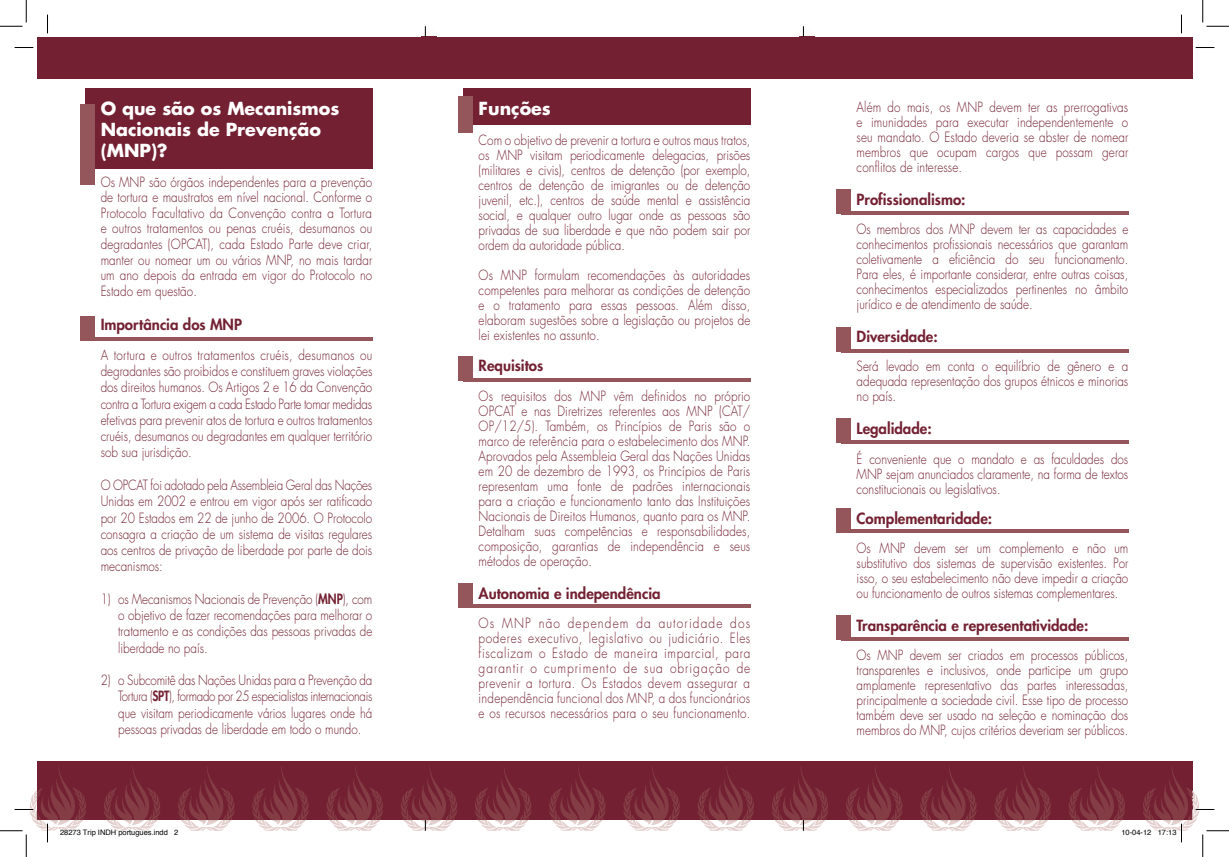
<style>
.page{position:relative;width:1229px;height:857px;background:#fff}
.page>*{position:absolute;margin:0;border:0;box-sizing:border-box;transform-origin:0 0}
.t1{font:700 17.5px/21px "Futura Std";color:#fff}
.t2{font:800 15px "Futura Std";color:#732132}
.t3{font:300 13.75px/15px "Futura Std";color:#732132;text-align:justify;scale:.85 1}
.t4{font:300 13.75px/16.2px "Futura Std";color:#732132;text-align:justify;scale:.84 1}
.t5{font:300 13.75px/16.2px "Futura Std";color:#732132;text-align:justify;scale:.86 1}
.t6{font:300 13.75px/15px "Futura Std";color:#732132;text-align:justify;scale:.87 1}
.t7{font:7.5px "Helvetica";color:#000}
.s1{font-weight:800}
</style>
<div class="page">
<div style="left:463px;top:88px;width:287px;height:37px;background:#732132"></div>
<div style="left:458px;top:96px;width:14px;height:37px;background:#95565b"></div>
<hr style="left:85px;top:338px;width:287px;height:3px;background:#95565b">
<div style="left:80px;top:316px;width:14px;height:25px;background:#95565b"></div>
<div style="left:85px;top:88px;width:287px;height:81px;background:#732132"></div>
<div style="left:80px;top:104px;width:14px;height:81px;background:#95565b"></div>
<div style="left:37px;top:761px;width:1155px;height:59px;background:#732132"></div>
<div style="left:37px;top:37px;width:1155px;height:42px;background:#732132"></div>
<hr style="left:841px;top:349px;width:287px;height:3px;background:#95565b">
<div style="left:836px;top:327px;width:14px;height:25px;background:#95565b"></div>
<hr style="left:841px;top:211px;width:287px;height:3px;background:#95565b">
<div style="left:836px;top:189px;width:14px;height:25px;background:#95565b"></div>
<hr style="left:463px;top:378px;width:287px;height:3px;background:#95565b">
<div style="left:458px;top:356px;width:14px;height:25px;background:#95565b"></div>
<svg style="left:549px;top:767px;width:57px;height:64px"></svg>
<svg style="left:623px;top:767px;width:57px;height:64px"></svg>
<svg style="left:698px;top:767px;width:56px;height:64px"></svg>
<svg style="left:252px;top:767px;width:57px;height:64px"></svg>
<svg style="left:327px;top:767px;width:56px;height:64px"></svg>
<svg style="left:846px;top:769px;width:57px;height:62px"></svg>
<svg style="left:920px;top:767px;width:57px;height:64px"></svg>
<svg style="left:475px;top:769px;width:56px;height:62px"></svg>
<svg style="left:994px;top:767px;width:57px;height:64px"></svg>
<hr style="left:841px;top:440px;width:287px;height:3px;background:#95565b">
<div style="left:836px;top:418px;width:14px;height:25px;background:#95565b"></div>
<hr style="left:841px;top:529px;width:287px;height:4px;background:#95565b">
<div style="left:836px;top:508px;width:14px;height:25px;background:#95565b"></div>
<hr style="left:841px;top:637px;width:287px;height:3px;background:#95565b">
<div style="left:836px;top:615px;width:14px;height:25px;background:#95565b"></div>
<hr style="left:463px;top:604px;width:287px;height:4px;background:#95565b">
<div style="left:458px;top:583px;width:14px;height:25px;background:#95565b"></div>
<img style="left:800px;top:26px;width:14px;height:11px">
<svg style="left:772px;top:770px;width:56px;height:61px"></svg>
<img style="left:422px;top:26px;width:14px;height:11px">
<svg style="left:401px;top:767px;width:56px;height:64px"></svg>
<svg style="left:15px;top:47px;width:18px;height:1px"></svg>
<svg style="left:1196px;top:47px;width:18px;height:1px"></svg>
<svg style="left:47px;top:15px;width:1px;height:18px"></svg>
<svg style="left:1181px;top:15px;width:1px;height:18px"></svg>
<svg style="left:0;top:0;width:27px;height:27px"></svg>
<svg style="left:1202px;top:0;width:27px;height:27px"></svg>
<svg style="left:0;top:767px;width:160px;height:90px"></svg>
<svg style="left:178px;top:768px;width:57px;height:63px"></svg>
<svg style="left:1069px;top:766px;width:160px;height:91px"></svg>
<p class="t1" style="left:101px;top:98px;width:240px">O que são os Mecanismos<br>Nacionais de Prevenção (MNP)?</p>
<p class="t3" style="left:101px;top:174px;width:321px;line-height:15.6px">Os MNP são órgãos independentes para a prevenção de tortura e maustratos em nível nacional. Conforme o Protocolo Facultativo da Convenção contra a Tortura e outros tratamentos ou penas cruéis, desumanos ou degradantes (OPCAT), cada Estado Parte deve criar, manter ou nomear um ou vários MNP, no mais tardar um ano depois da entrada em vigor do Protocolo no Estado em questão.</p>
<p class="t2" style="left:101px;top:314px;width:143px">Importância dos MNP</p>
<p class="t5" style="left:101px;top:347px;width:318px">A tortura e outros tratamentos cruéis, desumanos ou degradantes são proibidos e constituem graves violações dos direitos humanos. Os Artigos 2 e 16 da Convenção contra a Tortura exigem a cada Estado Parte tomar medidas efetivas para prevenir atos de tortura e outros tratamentos cruéis, desumanos ou degradantes em qualquer território sob sua jurisdição.</p>
<p class="t4" style="left:101px;top:477px;width:325px">O OPCAT foi adotado pela Assembleia Geral das Nações Unidas em 2002 e entrou em vigor após ser ratificado por 20 Estados em 22 de junho de 2006. O Protocolo consagra a criação de um sistema de visitas regulares aos centros de privação de liberdade por parte de dois mecanismos:</p>
<p class="t3" style="left:118px;top:591px;width:301px;line-height:16.2px;text-indent:-18px">1) os Mecanismos Nacionais de Prevenção (<span class="s1">MNP</span>), com o objetivo de fazer recomendações para melhorar o tratamento e as condições das pessoas privadas de liberdade no país.</p>
<p class="t4" style="left:118px;top:672px;width:304px;text-indent:-18px">2) o Subcomitê das Nações Unidas para a Prevenção da Tortura (<span class="s1">SPT</span>), formado por 25 especialistas internacionais que visitam periodicamente vários lugares onde há pessoas privadas de liberdade em todo o mundo.</p>
<p class="t1" style="left:479px;top:98px;width:74px">Funções</p>
<p class="t3" style="left:479px;top:133px;width:321px">Com o objetivo de prevenir a tortura e outros maus tratos, os MNP visitam periodicamente delegacias, prisões (militares e civis), centros de detenção (por exemplo, centros de detenção de imigrantes ou de detenção juvenil, etc.), centros de saúde mental e assistência social, e qualquer outro lugar onde as pessoas são privadas de sua liberdade e que não podem sair por ordem da autoridade pública.</p>
<p class="t3" style="left:479px;top:268px;width:321px">Os MNP formulam recomendações às autoridades competentes para melhorar as condições de detenção e o tratamento para essas pessoas. Além disso, elaboram sugestões sobre a legislação ou projetos de lei existentes no assunto.</p>
<p class="t2" style="left:479px;top:356px;width:66px">Requisitos</p>
<p class="t3" style="left:479px;top:388px;width:321px">Os requisitos dos MNP vêm definidos no próprio OPCAT e nas Diretrizes referentes aos MNP (CAT/ OP/12/5). Também, os Princípios de Paris são o marco de referência para o estabelecimento dos MNP.<br>Aprovados pela Assembleia Geral das Nações Unidas em 20 de dezembro de 1993, os Princípios de Paris representam uma fonte de padrões internacionais para a criação e funcionamento tanto das Instituições Nacionais de Direitos Humanos, quanto para os MNP.<br>Detalham suas competências e responsabilidades, composição, garantias de independência e seus métodos de operação.</p>
<p class="t2" style="left:479px;top:583px;width:183px">Autonomia e independência</p>
<p class="t6" style="left:479px;top:616px;width:314px">Os MNP não dependem da autoridade dos poderes executivo, legislativo ou judiciário. Eles fiscalizam o Estado de maneira imparcial, para garantir o cumprimento de sua obrigação de prevenir a tortura. Os Estados devem assegurar a independência funcional dos MNP, a dos funcionários e os recursos necessários para o seu funcionamento.</p>
<p class="t3" style="left:857px;top:100px;width:321px">Além do mais, os MNP devem ter as prerrogativas e imunidades para executar independentemente o seu mandato. O Estado deveria se abster de nomear membros que ocupam cargos que possam gerar conflitos de interesse.</p>
<p class="t2" style="left:857px;top:190px;width:110px">Profissionalismo:</p>
<p class="t3" style="left:857px;top:222px;width:321px">Os membros dos MNP devem ter as capacidades e conhecimentos profissionais necessários que garantam coletivamente a eficiência do seu funcionamento.<br>Para eles, é importante considerar, entre outras coisas, conhecimentos especializados pertinentes no âmbito jurídico e de atendimento de saúde.</p>
<p class="t2" style="left:857px;top:327px;width:83px">Diversidade:</p>
<p class="t3" style="left:857px;top:359px;width:321px">Será levado em conta o equilíbrio de gênero e a adequada representação dos grupos étnicos e minorias no país.</p>
<p class="t2" style="left:857px;top:419px;width:77px">Legalidade:</p>
<p class="t3" style="left:857px;top:451px;width:321px">É conveniente que o mandato e as faculdades dos MNP sejam anunciados claramente, na forma de textos constitucionais ou legislativos.</p>
<p class="t2" style="left:857px;top:508px;width:137px">Complementaridade:</p>
<p class="t3" style="left:857px;top:541px;width:321px">Os MNP devem ser um complemento e não um substitutivo dos sistemas de supervisão existentes. Por isso, o seu estabelecimento não deve impedir a criação ou funcionamento de outros sistemas complementares.</p>
<p class="t2" style="left:857px;top:616px;width:233px">Transparência e representatividade:</p>
<p class="t3" style="left:857px;top:648px;width:321px">Os MNP devem ser criados em processos públicos, transparentes e inclusivos, onde participe um grupo amplamente representativo das partes interessadas, principalmente a sociedade civil. Esse tipo de processo também deve ser usado na seleção e nominação dos membros do MNP, cujos critérios deveriam ser públicos.</p>
<p class="t7" style="left:60px;top:826px;width:120px">28273 Trip INDH portugues.indd 2</p>
<p class="t7" style="left:1121px;top:826px;width:57px">10-04-12 17:13</p>
</div>
